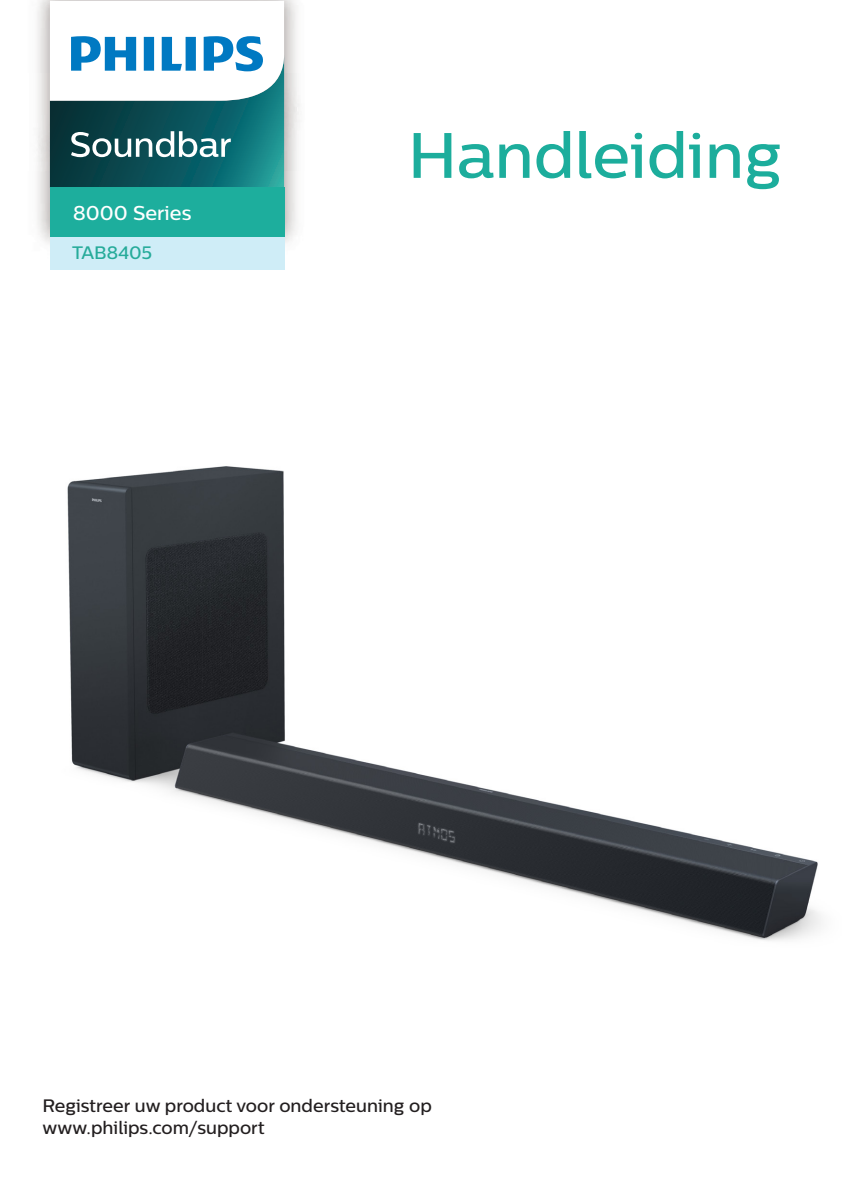
<style>
.page{position:relative;width:842px;height:1191px;background:#fff}
.page>*{position:absolute;margin:0;border:0;box-sizing:border-box;transform-origin:0 0}
.t1{font:500 64px "Centrale Sans";color:#1cad9c}
.t2{font:500 20px "Centrale Sans";color:#fff}
.t3{font:500 18px/22px "Centrale Sans";color:#231f20}
.t4{font:500 18px "Centrale Sans";color:#26ab9a}
</style>
<div class="page">
<img style="left:67px;top:466px;width:755px;height:475px">
<img style="left:37px;top:171px;width:260px;height:88px">
<img style="left:37px;top:0;width:260px;height:73px">
<img style="left:37px;top:73px;width:263px;height:98px">
<div style="left:50px;top:237px;width:234px;height:32px;background:#cfedf7"></div>
<div style="left:50px;top:188px;width:234px;height:49px;background:#1dae9d"></div>
<svg style="left:50px;top:1px;width:234px;height:187px"></svg>
<p class="t2" style="left:73px;top:201px;width:120px">8000 Series</p>
<p class="t4" style="left:72px;top:242px;width:82px">TAB8405</p>
<h1 class="t1" style="left:408px;top:118px;width:375px">Handleiding</h1>
<p class="t3" style="left:43px;top:1094px;width:391px">Registreer uw product voor ondersteuning op www.philips.com/support</p>
</div>
